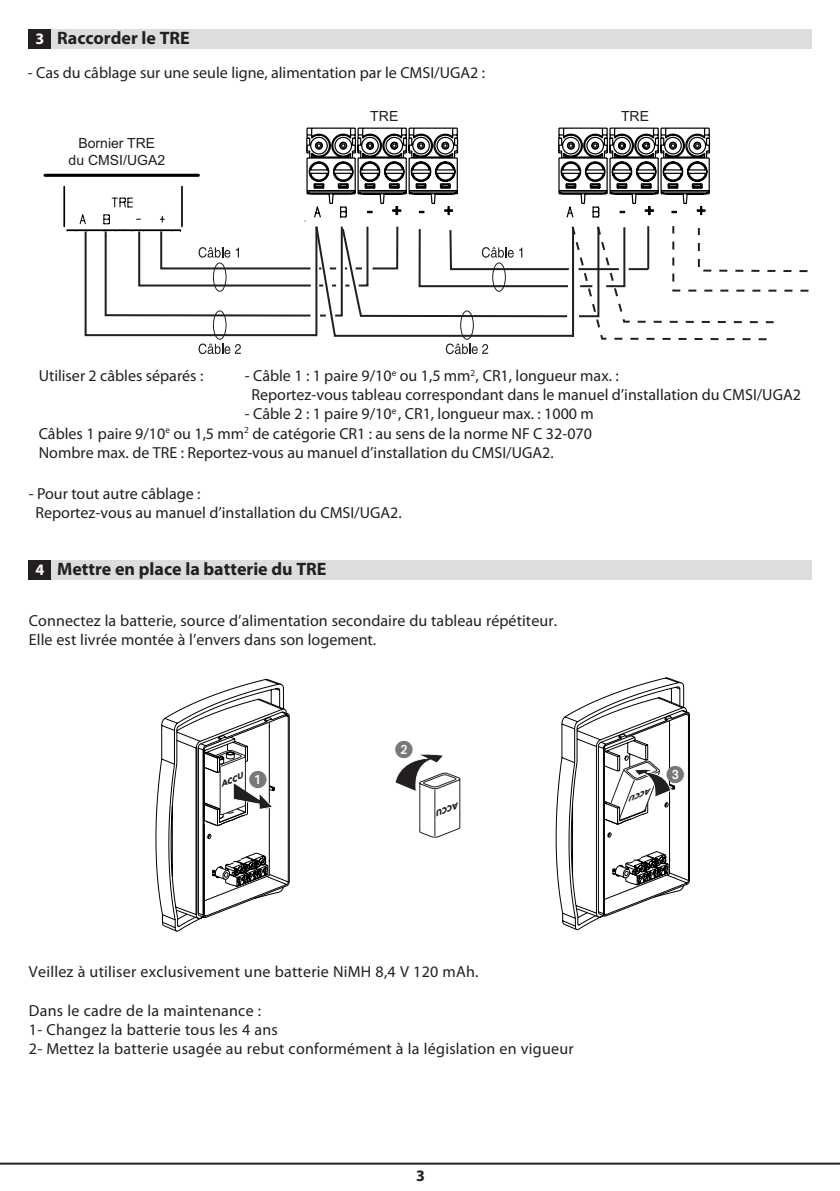
<style>
.page{position:relative;width:840px;height:1191px;background:#fff}
.page>*{position:absolute;margin:0;border:0;box-sizing:border-box;transform-origin:0 0}
.t1{font:700 18px "Myriad Pro";color:#231f20}
.inter{font:16px "Myriad Pro";color:#231f20}
.Normal_e{font:16px "Myriad Pro";letter-spacing:.015em;color:#231f20}
.t2{font:700 16px "Myriad Pro";color:#fff}
.t3{font:700 16px "Myriad Pro";color:#231f20}
.t4{font:14px/16.8px "Arial";color:#231f20;text-align:center}
.t5{font:italic 700 7.4px "Futura";color:#231f20;scale:1.09 1}
.t6{font:italic 700 6.4px "Futura";color:#231f20;scale:1.2 1}
</style>
<div class="page">
<hr style="left:0;top:1162px;width:839px;height:2px;background:#231f20">
<div style="left:28px;top:29px;width:29px;height:20px;background:#231f20"></div>
<div style="left:51px;top:29px;width:760px;height:20px;background:#dcdddf"></div>
<div style="left:28px;top:560px;width:29px;height:19px;background:#231f20"></div>
<div style="left:51px;top:560px;width:760px;height:19px;background:#dcdddf"></div>
<hr style="left:45px;top:174px;width:153px;height:3px;background:#000001">
<hr style="left:63px;top:187px;width:2px;height:39px;background:#000001">
<svg style="left:67px;top:127px;width:741px;height:227px"></svg>
<svg style="left:155px;top:678px;width:134px;height:253px"></svg>
<svg style="left:395px;top:754px;width:66px;height:84px"></svg>
<svg style="left:555px;top:677px;width:134px;height:254px"></svg>
<p class="t2" style="left:35px;top:28px;width:10px">3</p>
<p class="t1" style="left:57px;top:27px;width:134px">Raccorder le TRE</p>
<p class="inter" style="left:28px;top:63px;width:458px">- Cas du câblage sur une seule ligne, alimentation par le CMSI/UGA2 :</p>
<p class="t4" style="left:69px;top:135px;width:98px">Bornier TRE<br>du CMSI/UGA2</p>
<p class="t4" style="left:370px;top:108px;width:29px">TRE</p>
<p class="t4" style="left:620px;top:108px;width:29px">TRE</p>
<p class="inter" style="left:39px;top:366px;width:166px">Utiliser 2 câbles séparés :</p>
<p class="inter" style="left:244px;top:366px;width:375px">- Câble 1 : 1 paire 9/10<sup>e</sup> ou 1,5 mm<sup>2</sup>, CR1, longueur max. :</p>
<p class="inter" style="left:251px;top:385px;width:550px">Reportez-vous tableau correspondant dans le manuel d’installation du CMSI/UGA2</p>
<p class="inter" style="left:244px;top:404px;width:350px">- Câble 2 : 1 paire 9/10<sup>e</sup> , CR1, longueur max. : 1000 m</p>
<p class="inter" style="left:39px;top:423px;width:554px">Câbles 1 paire 9/10<sup>e</sup> ou 1,5 mm<sup>2</sup> de catégorie CR1 : au sens de la norme NF C 32-070</p>
<p class="inter" style="left:39px;top:442px;width:516px">Nombre max. de TRE : Reportez-vous au manuel d’installation du CMSI/UGA2.</p>
<p class="inter" style="left:29px;top:484px;width:173px">- Pour tout autre câblage :</p>
<p class="inter" style="left:35px;top:503px;width:367px">Reportez-vous au manuel d’installation du CMSI/UGA2.</p>
<p class="t2" style="left:35px;top:559px;width:10px">4</p>
<p class="t1" style="left:57px;top:557px;width:271px">Mettre en place la batterie du TRE</p>
<p class="Normal_e" style="left:29px;top:611px;width:529px">Connectez la batterie, source d’alimentation secondaire du tableau répétiteur.</p>
<p class="Normal_e" style="left:29px;top:630px;width:348px">Elle est livrée montée à l’envers dans son logement.</p>
<p class="t5" style="left:218px;top:779px;width:23px;rotate:-23deg">ACCU</p>
<p class="t5" style="left:461px;top:809px;width:23px;rotate:157deg">ACCU</p>
<p class="t6" style="left:653px;top:795px;width:20px;rotate:160deg">ACCU</p>
<p class="Normal_e" style="left:29px;top:962px;width:451px">Veillez à utiliser exclusivement une batterie NiMH 8,4 V 120 mAh.</p>
<p class="Normal_e" style="left:29px;top:1000px;width:234px">Dans le cadre de la maintenance :</p>
<p class="Normal_e" style="left:29px;top:1019px;width:250px">1- Changez la batterie tous les 4 ans</p>
<p class="Normal_e" style="left:29px;top:1039px;width:546px">2- Mettez la batterie usagée au rebut conformément à la législation en vigueur</p>
<p class="t3" style="left:416px;top:1165px;width:10px">3</p>
</div>
